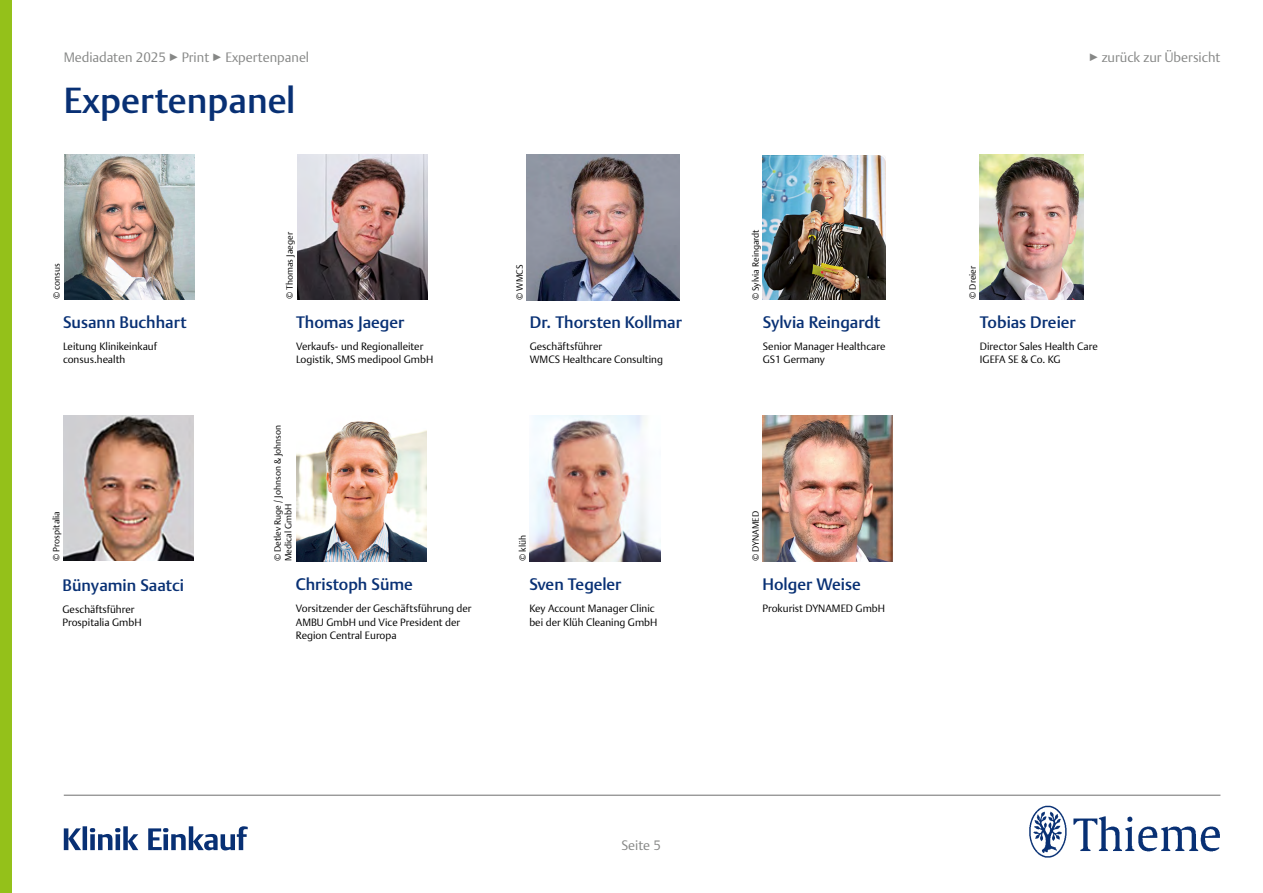
<style>
.page{position:relative;width:1263px;height:893px;background:#fff}
.page>*{position:absolute;margin:0;border:0;box-sizing:border-box;transform-origin:0 0}
.t1{font:500 36px "Thieme Argo 2011";color:#083074}
.t2{font:500 16.5px "Thieme Argo 2011";color:#083074}
.t3{font:300 13.5px "Thieme Argo 2011";color:#868786}
.t4{font:300 10.5px/13.5px "Thieme Argo 2011";color:#000}
.t5{font:300 9px/10.5px "Thieme Argo 2011";color:#000}
.s1{font-weight:700}
</style>
<div class="page">
<svg style="left:64px;top:826px;width:184px;height:24px"></svg>
<div style="left:0;top:0;width:11px;height:893px;background:#94c11a"></div>
<img style="left:1029px;top:805px;width:191px;height:53px">
<hr style="left:64px;top:795px;width:1156px;height:1px;background:#6e6e6e">
<img style="left:530px;top:416px;width:130px;height:145px">
<img style="left:763px;top:416px;width:130px;height:145px">
<img style="left:296px;top:421px;width:131px;height:140px">
<img style="left:64px;top:416px;width:130px;height:145px">
<img style="left:64px;top:154px;width:130px;height:145px">
<img style="left:297px;top:154px;width:130px;height:145px">
<img style="left:527px;top:155px;width:153px;height:145px">
<img style="left:763px;top:155px;width:122px;height:145px">
<img style="left:979px;top:155px;width:104px;height:144px">
<p class="t3" style="left:64px;top:48px;width:247px">Mediadaten 2025 <span class="s1">▶</span> Print <span class="s1">▶</span> Expertenpanel</p>
<p class="t3" style="left:1089px;top:48px;width:133px"><span class="s1">▶</span> zurück zur Übersicht</p>
<h1 class="t1" style="left:64px;top:77px;width:233px">Expertenpanel</h1>
<p class="t5" style="left:51px;top:299px;width:37px;rotate:-90deg">© consus</p>
<h2 class="t2" style="left:63px;top:311px;width:125px">Susann Buchhart</h2>
<p class="t4" style="left:63px;top:339px;width:96px">Leitung Klinikeinkauf consus.health</p>
<p class="t5" style="left:51px;top:561px;width:51px;rotate:-90deg">© Prospitalia</p>
<h2 class="t2" style="left:63px;top:574px;width:123px">Bünyamin Saatci</h2>
<p class="t4" style="left:63px;top:602px;width:81px">Geschäftsführer<br>Prospitalia GmbH</p>
<p class="t5" style="left:284px;top:299px;width:68px;rotate:-90deg">© Thomas Jaeger</p>
<h2 class="t2" style="left:296px;top:311px;width:110px">Thomas Jaeger</h2>
<p class="t4" style="left:296px;top:339px;width:139px">Verkaufs- und Regionalleiter<br>Logistik, SMS medipool GmbH</p>
<p class="t5" style="left:272px;top:561px;width:138px;rotate:-90deg">© Detlev Ruge / Johnson &amp; Johnson<br>Medical GmbH</p>
<h2 class="t2" style="left:296px;top:573px;width:119px">Christoph Süme</h2>
<p class="t4" style="left:296px;top:602px;width:177px">Vorsitzender der Geschäftsführung der<br>AMBU GmbH und Vice President der<br>Region Central Europa</p>
<p class="t5" style="left:514px;top:300px;width:37px;rotate:-90deg">© WMCS</p>
<h2 class="t2" style="left:530px;top:311px;width:154px">Dr. Thorsten Kollmar</h2>
<p class="t4" style="left:530px;top:339px;width:135px">Geschäftsführer<br>WMCS Healthcare Consulting</p>
<p class="t5" style="left:517px;top:561px;width:27px;rotate:-90deg">© klüh</p>
<h2 class="t2" style="left:529px;top:573px;width:94px">Sven Tegeler</h2>
<p class="t4" style="left:529px;top:602px;width:130px">Key Account Manager Clinic bei der Klüh Cleaning GmbH</p>
<p class="t5" style="left:750px;top:300px;width:72px;rotate:-90deg">© Sylvia Reingardt</p>
<h2 class="t2" style="left:763px;top:311px;width:119px">Sylvia Reingardt</h2>
<p class="t4" style="left:763px;top:339px;width:124px">Senior Manager Healthcare<br>GS1 Germany</p>
<p class="t5" style="left:750px;top:561px;width:52px;rotate:-90deg">© DYNAMED</p>
<h2 class="t2" style="left:762px;top:573px;width:100px">Holger Weise</h2>
<p class="t4" style="left:762px;top:602px;width:124px">Prokurist DYNAMED GmbH</p>
<p class="t3" style="left:621px;top:837px;width:41px">Seite 5</p>
<p class="t5" style="left:967px;top:299px;width:35px;rotate:-90deg">© Dreier</p>
<h2 class="t2" style="left:980px;top:311px;width:97px">Tobias Dreier</h2>
<p class="t4" style="left:980px;top:339px;width:119px">Director Sales Health Care<br>IGEFA SE &amp; Co. KG</p>
</div>
